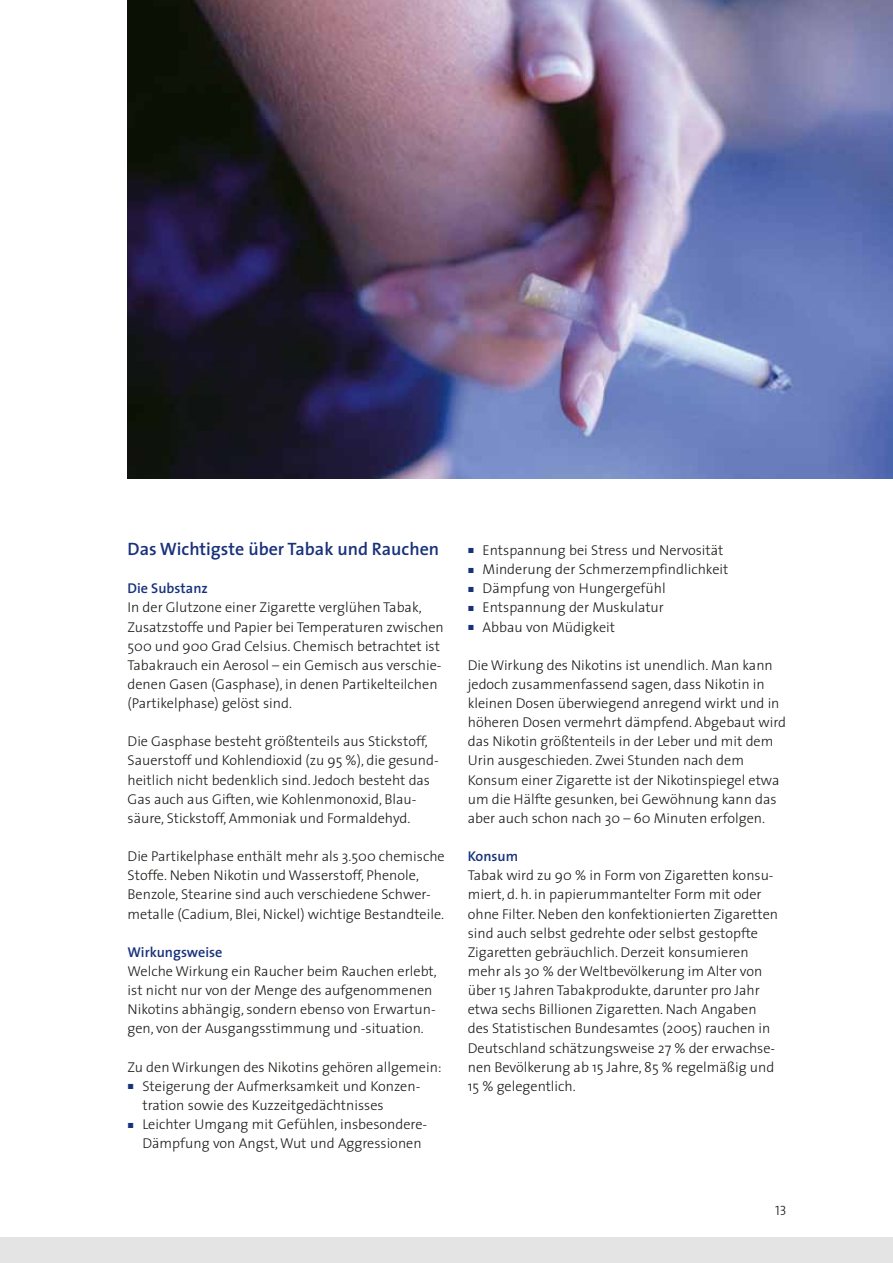
<style>
.page{position:relative;width:893px;height:1263px;background:#fff}
.page>*{position:absolute;margin:0;border:0;box-sizing:border-box;transform-origin:0 0}
.t1{font:600 18px "The Sans";color:#18317b}
.t2{font:300 14.25px/19.2px "The Sans";color:#1a1a18}
.t3{font:600 14.25px "The Sans";color:#18317b}
.t4{font:13.5px "The Sans Light Caps";color:#1a1a18}
.s1{font-family:"The Sans Light Expert";font-weight:400;font-size:7.5px;color:#18317b}
</style>
<div class="page">
<img style="left:128px;top:0;width:765px;height:478px">
<div style="left:0;top:1237px;width:893px;height:26px;background:#e4e4e4"></div>
<p class="t1" style="left:128px;top:534px;width:313px">Das Wichtigste über Tabak und Rauchen</p>
<p class="t3" style="left:128px;top:576px;width:82px">Die Substanz</p>
<p class="t2" style="left:128px;top:597px;width:318px">In der Glutzone einer Zigarette verglühen Tabak, Zusatzstoffe und Papier bei Temperaturen zwischen 500 und 900 Grad Celsius. Chemisch betrachtet ist Tabakrauch ein Aerosol – ein Gemisch aus verschie&shy;denen Gasen (Gasphase), in denen Partikelteilchen (Partikelphase) gelöst sind.</p>
<p class="t2" style="left:128px;top:731px;width:313px">Die Gasphase besteht größtenteils aus Stickstoff, Sauerstoff und Kohlendioxid (zu 95 %), die gesund&shy;heitlich nicht bedenklich sind. Jedoch besteht das Gas auch aus Giften, wie Kohlenmonoxid, Blau&shy;säure, Stickstoff, Ammoniak und Formaldehyd.</p>
<p class="t2" style="left:128px;top:846px;width:319px">Die Partikelphase enthält mehr als 3.500 chemische Stoffe. Neben Nikotin und Wasserstoff, Phenole, Benzole, Stearine sind auch verschiedene Schwer&shy;metalle (Cadium, Blei, Nickel) wichtige Bestandteile.</p>
<p class="t3" style="left:128px;top:940px;width:96px">Wirkungsweise</p>
<p class="t2" style="left:128px;top:961px;width:311px">Welche Wirkung ein Raucher beim Rauchen erlebt, ist nicht nur von der Menge des aufgenommenen Nikotins abhängig, sondern ebenso von Erwartun&shy;gen, von der Ausgangsstimmung und -situation.</p>
<p class="t2" style="left:128px;top:1057px;width:315px">Zu den Wirkungen des Nikotins gehören allgemein:</p>
<p class="t2" style="left:128px;top:1076px;width:294px"><span class="s1">ó</span> Steigerung der Aufmerksamkeit und Konzen-</p>
<p class="t2" style="left:142px;top:1095px;width:243px">tration sowie des Kuzzeitgedächtnisses</p>
<p class="t2" style="left:128px;top:1114px;width:301px"><span class="s1">ó</span> Leichter Umgang mit Gefühlen, insbesondere-</p>
<p class="t2" style="left:142px;top:1133px;width:281px">Dämpfung von Angst, Wut und Aggressionen</p>
<p class="t2" style="left:468px;top:540px;width:262px"><span class="s1">ó</span> Entspannung bei Stress und Nervosität <span class="s1">ó</span> Minderung der Schmerzempfindlichkeit <span class="s1">ó</span> Dämpfung von Hungergefühl<br><span class="s1">ó</span> Entspannung der Muskulatur<br><span class="s1">ó</span> Abbau von Müdigkeit</p>
<p class="t2" style="left:468px;top:655px;width:320px">Die Wirkung des Nikotins ist unendlich. Man kann jedoch zusammenfassend sagen, dass Nikotin in kleinen Dosen überwiegend anregend wirkt und in höheren Dosen vermehrt dämpfend. Abgebaut wird das Nikotin größtenteils in der Leber und mit dem Urin ausgeschieden. Zwei Stunden nach dem Konsum einer Zigarette ist der Nikotinspiegel etwa um die Hälfte gesunken, bei Gewöhnung kann das aber auch schon nach 30 – 60 Minuten erfolgen.</p>
<p class="t3" style="left:468px;top:844px;width:52px">Konsum</p>
<p class="t2" style="left:468px;top:865px;width:312px">Tabak wird zu 90 % in Form von Zigaretten konsu&shy;miert, d. h. in papierummantelter Form mit oder ohne Filter. Neben den konfektionierten Zigaretten sind auch selbst gedrehte oder selbst gestopfte Zigaretten gebräuchlich. Derzeit konsumieren mehr als 30 % der Weltbevölkerung im Alter von über 15 Jahren Tabakprodukte, darunter pro Jahr etwa sechs Billionen Zigaretten. Nach Angaben des Statistischen Bundesamtes (2005) rauchen in Deutschland schätzungsweise 27 % der erwachse&shy;nen Bevölkerung ab 15 Jahre, 85 % regelmäßig und 15 % gelegentlich.</p>
<p class="t4" style="left:775px;top:1200px;width:13px">13</p>
</div>
